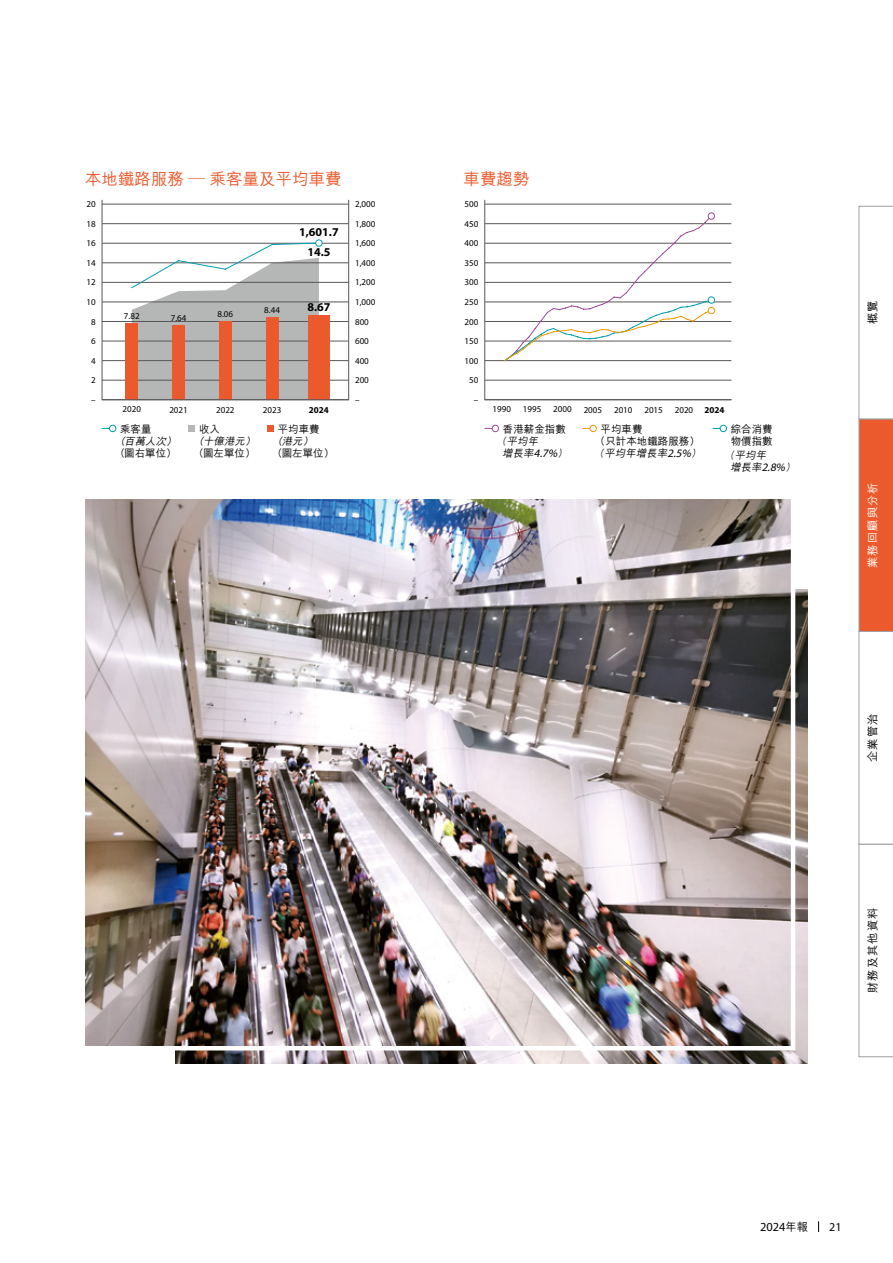
<style>
.page{position:relative;width:893px;height:1263px;background:#fff}
.page>*{position:absolute;margin:0;border:0;box-sizing:border-box;transform-origin:0 0}
.t1{font:16.5px "M Hei HK Medium B5 pc H";color:#eb5a2d}
.t2{font:12.3px "Myriad Pro";color:#000}
.t3{font:700 12px/20.1px "Myriad Pro";color:#000;text-align:center}
.t4{font:12px "Myriad Pro";color:#000}
.t5{font:500 11.25px "M Hei HK";letter-spacing:.1em;color:#000}
.t6{font:500 11.25px "M Hei HK";letter-spacing:.1em;color:#fff}
.t7{font:10.5px/12px "M Hei HK Medium B5 pc H";color:#000}
.t8{font:italic 10.35px/12.5px "M Hei HK Medium B5 pc H";color:#000}
.t9{font:italic 10.2px "M Hei HK Medium B5 pc H";color:#000}
.t10{font:9px/19.5px "Myriad Pro";color:#000}
.t11{font:700 9px "Myriad Pro";color:#000}
.s1{font-weight:700}
.s2{font-family:"Myriad Pro";font-size:11.4px}
.s3{font-family:"M Hei HK";font-weight:500;font-size:11.25px}
</style>
<div class="page">
<img style="left:175px;top:589px;width:633px;height:474px">
<img style="left:85px;top:499px;width:712px;height:554px">
<div style="left:793px;top:495px;width:19px;height:94px;background:#fff"></div>
<hr style="left:102px;top:380px;width:247px;height:1px;background:#595757">
<hr style="left:102px;top:360px;width:247px;height:1px;background:#595757">
<hr style="left:102px;top:341px;width:247px;height:1px;background:#595757">
<hr style="left:102px;top:321px;width:247px;height:1px;background:#595757">
<hr style="left:102px;top:302px;width:247px;height:1px;background:#595757">
<hr style="left:102px;top:282px;width:247px;height:1px;background:#595757">
<hr style="left:102px;top:263px;width:246px;height:1px;background:#595757">
<hr style="left:102px;top:243px;width:247px;height:1px;background:#595757">
<hr style="left:102px;top:223px;width:247px;height:1px;background:#595757">
<hr style="left:102px;top:204px;width:247px;height:1px;background:#595757">
<div style="left:125px;top:323px;width:13px;height:77px;background:#eb5a2d"></div>
<div style="left:308px;top:315px;width:22px;height:85px;background:#eb5a2d"></div>
<svg style="left:131px;top:240px;width:191px;height:158px"></svg>
<div style="left:315px;top:240px;width:7px;height:7px;border:1px solid #009daf;border-radius:50%"></div>
<div style="left:102px;top:200px;width:247px;height:200px;border:1px solid #595757"></div>
<div style="left:109px;top:425px;width:7px;height:7px;border:1px solid #009daf;border-radius:50%"></div>
<div style="left:267px;top:425px;width:6px;height:7px;background:#eb5a2d"></div>
<div style="left:188px;top:425px;width:7px;height:7px;background:#b5b6b6"></div>
<svg style="left:484px;top:199px;width:248px;height:201px"></svg>
<div style="left:492px;top:425px;width:7px;height:7px;border:1px solid #a04a97;border-radius:50%"></div>
<div style="left:720px;top:425px;width:7px;height:7px;border:1px solid #009daf;border-radius:50%"></div>
<div style="left:590px;top:425px;width:7px;height:7px;border:1px solid #f39800;border-radius:50%"></div>
<svg style="left:859px;top:206px;width:34px;height:851px"></svg>
<h1 class="t1" style="left:85px;top:167px;width:258px">本地鐵路服務 — 乘客量及平均車費</h1>
<h1 class="t1" style="left:463px;top:167px;width:67px">車費趨勢</h1>
<p class="t10" style="left:86px;top:194px;width:11px">20</p>
<p class="t10" style="left:86px;top:214px;width:11px">18</p>
<p class="t10" style="left:86px;top:233px;width:11px">16</p>
<h3 class="t3" style="left:299px;top:221px;width:41px">1,601.7<br>14.5</h3>
<p class="t10" style="left:355px;top:194px;width:22px">2,000</p>
<p class="t10" style="left:355px;top:214px;width:22px">1,800</p>
<p class="t10" style="left:355px;top:233px;width:22px">1,600</p>
<p class="t10" style="left:465px;top:194px;width:15px">500<br>450</p>
<p class="t10" style="left:465px;top:233px;width:15px">400</p>
<p class="t10" style="left:86px;top:253px;width:11px">14</p>
<p class="t10" style="left:355px;top:253px;width:22px">1,400</p>
<p class="t10" style="left:465px;top:253px;width:15px">350</p>
<p class="t10" style="left:86px;top:272px;width:11px">12</p>
<p class="t10" style="left:355px;top:272px;width:22px">1,200</p>
<p class="t10" style="left:465px;top:272px;width:15px">300</p>
<p class="t10" style="left:86px;top:292px;width:11px">10</p>
<p class="t10" style="left:91px;top:312px;width:6px">8</p>
<p class="t10" style="left:124px;top:306px;width:17px">7.82</p>
<p class="t10" style="left:171px;top:308px;width:17px">7.64</p>
<p class="t10" style="left:217px;top:304px;width:17px">8.06</p>
<p class="t10" style="left:264px;top:300px;width:17px">8.44</p>
<h3 class="t3" style="left:307px;top:296px;width:25px">8.67</h3>
<p class="t10" style="left:355px;top:292px;width:22px">1,000</p>
<p class="t10" style="left:355px;top:312px;width:15px">800</p>
<p class="t10" style="left:465px;top:292px;width:15px">250</p>
<p class="t10" style="left:465px;top:312px;width:15px">200</p>
<p class="t5" style="left:865px;top:324px;width:25px;rotate:-90deg">概覽</p>
<p class="t10" style="left:91px;top:331px;width:6px">6</p>
<p class="t10" style="left:355px;top:331px;width:15px">600</p>
<p class="t10" style="left:465px;top:331px;width:15px">150</p>
<p class="t10" style="left:91px;top:351px;width:6px">4</p>
<p class="t10" style="left:355px;top:351px;width:15px">400</p>
<p class="t10" style="left:465px;top:351px;width:15px">100</p>
<p class="t10" style="left:91px;top:370px;width:6px">2</p>
<p class="t10" style="left:355px;top:370px;width:15px">200</p>
<p class="t10" style="left:469px;top:370px;width:11px">50</p>
<p class="t10" style="left:91px;top:390px;width:6px">–</p>
<p class="t10" style="left:355px;top:390px;width:6px">–</p>
<p class="t10" style="left:474px;top:390px;width:6px">–</p>
<p class="t10" style="left:123px;top:400px;width:20px">2020</p>
<p class="t10" style="left:169px;top:400px;width:20px">2021</p>
<p class="t10" style="left:216px;top:400px;width:20px">2022</p>
<p class="t10" style="left:263px;top:400px;width:20px">2023</p>
<p class="t11" style="left:309px;top:404px;width:21px">2024</p>
<p class="t10" style="left:492px;top:400px;width:20px">1990</p>
<p class="t10" style="left:523px;top:400px;width:20px">1995</p>
<p class="t10" style="left:553px;top:400px;width:20px">2000</p>
<p class="t10" style="left:584px;top:400px;width:20px">2005</p>
<p class="t10" style="left:614px;top:400px;width:20px">2010</p>
<p class="t10" style="left:644px;top:400px;width:20px">2015</p>
<p class="t10" style="left:675px;top:400px;width:51px">2020 <span class="s1">2024</span></p>
<p class="t7" style="left:120px;top:422px;width:33px">乘客量</p>
<p class="t7" style="left:115px;top:446px;width:63px">（圖右單位）</p>
<p class="t9" style="left:115px;top:434px;width:66px">（百萬人次）</p>
<p class="t7" style="left:199px;top:422px;width:22px">收入</p>
<p class="t7" style="left:194px;top:446px;width:63px">（圖左單位）</p>
<p class="t9" style="left:194px;top:433px;width:66px">（十億港元）</p>
<p class="t7" style="left:278px;top:422px;width:43px">平均車費</p>
<p class="t7" style="left:272px;top:446px;width:63px">（圖左單位）</p>
<p class="t9" style="left:272px;top:433px;width:45px">（港元）</p>
<p class="t7" style="left:503px;top:422px;width:64px">香港薪金指數</p>
<p class="t8" style="left:502px;top:434px;width:65px">(平均年<br>增長率<span class="s2">4.7%</span>)</p>
<p class="t7" style="left:595px;top:422px;width:106px;text-indent:6px">平均車費<br>（只計本地鐵路服務）</p>
<p class="t8" style="left:599px;top:446px;width:101px">(平均年增長率<span class="s2">2.5%</span>)</p>
<p class="t7" style="left:731px;top:422px;width:43px">綜合消費物價指數</p>
<p class="t8" style="left:729px;top:448px;width:65px">(平均年<br>增長率<span class="s2">2.8%</span>)</p>
<p class="t6" style="left:865px;top:568px;width:87px;rotate:-90deg">業務回顧與分析</p>
<p class="t5" style="left:865px;top:762px;width:50px;rotate:-90deg">企業管治</p>
<p class="t5" style="left:865px;top:993px;width:87px;rotate:-90deg">財務及其他資料</p>
<h2 class="t2" style="left:760px;top:1219px;width:49px">2024<span class="s3">年報</span></h2>
<h3 class="t4" style="left:829px;top:1220px;width:14px">21</h3>
</div>
